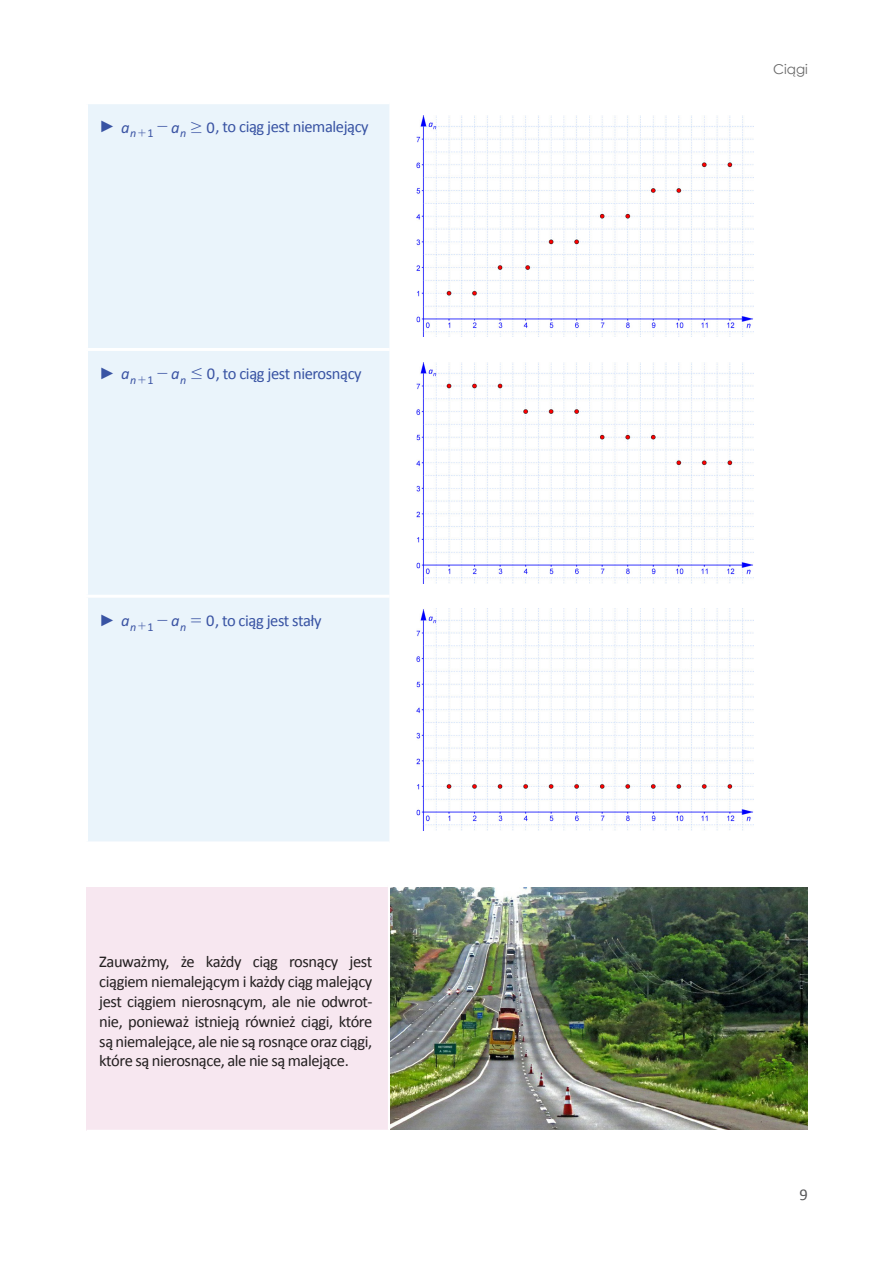
<style>
.page{position:relative;width:893px;height:1263px;background:#fff}
.page>*{position:absolute;margin:0;border:0;box-sizing:border-box;transform-origin:0 0}
.t1{font:16.5px/19.8px "Calibri";letter-spacing:-.025em;color:#231f20;text-align:justify}
.t2{font:16.5px "Calibri";letter-spacing:-.025em;color:#3853a3}
.t3{font:16.5px "Century Gothic";color:#3853a3}
.t4{font:italic 16.5px "Calibri";color:#3a53a3}
.t5{font:16.5px "Calibri";color:#3a53a3}
.t6{font:16.5px "Calibri";color:#57585a}
.t7{font:13.5px "Century Gothic";color:#666}
.t8{font:italic 12px "Calibri";color:#3a53a3}
.s1{font-family:"Calibri";font-style:italic;color:#3a53a3}
.s2{font-family:"MM Century New";font-style:normal}
.s3{font-style:normal}
.s4{font-family:"MM Relation";color:#3a53a3}
.s5{font-family:"MM Century New";color:#3a53a3}
</style>
<div class="page">
<div style="left:88px;top:104px;width:301px;height:737px;background:#eaf4fb"></div>
<div style="left:87px;top:885px;width:302px;height:246px;background:#f7e7f0"></div>
<hr style="left:85px;top:348px;width:304px;height:3px;background:#fff">
<hr style="left:85px;top:595px;width:304px;height:3px;background:#fff">
<hr style="left:388px;top:884px;width:59px;height:3px;background:#fff">
<hr style="left:85px;top:884px;width:303px;height:3px;background:#fff">
<hr style="left:388px;top:887px;width:3px;height:243px;background:#fff">
<hr style="left:87px;top:1130px;width:302px;height:3px;background:#fff">
<img style="left:416px;top:115px;width:338px;height:222px">
<img style="left:416px;top:362px;width:338px;height:221px">
<img style="left:416px;top:609px;width:338px;height:221px">
<img style="left:391px;top:887px;width:417px;height:243px">
<p class="t3" style="left:99px;top:115px;width:32px">► <span class="s1">a</span></p>
<p class="t4" style="left:171px;top:116px;width:10px">a</p>
<p class="t5" style="left:207px;top:116px;width:10px">0</p>
<p class="t8" style="left:130px;top:125px;width:39px">n<span class="s2">+</span><span class="s3">1</span> <sup>-</sup></p>
<p class="t8" style="left:180px;top:125px;width:8px">n</p>
<p class="t2" style="left:191px;top:116px;width:179px"><span class="s4">$</span> , to ciąg jest niemalejący</p>
<p class="t3" style="left:99px;top:362px;width:32px">► <span class="s1">a</span></p>
<p class="t4" style="left:171px;top:362px;width:10px">a</p>
<p class="t5" style="left:207px;top:362px;width:10px">0</p>
<p class="t8" style="left:130px;top:371px;width:39px">n<span class="s2">+</span><span class="s3">1</span> <sup>-</sup></p>
<p class="t8" style="left:180px;top:371px;width:8px">n</p>
<p class="t2" style="left:191px;top:362px;width:172px"><span class="s4">#</span> , to ciąg jest nierosnący</p>
<p class="t3" style="left:99px;top:608px;width:32px">► <span class="s1">a</span></p>
<p class="t4" style="left:171px;top:609px;width:10px">a</p>
<p class="t5" style="left:206px;top:609px;width:10px">0</p>
<p class="t8" style="left:130px;top:618px;width:39px">n<span class="s2">+</span><span class="s3">1</span> <sup>-</sup></p>
<p class="t8" style="left:180px;top:618px;width:8px">n</p>
<p class="t2" style="left:191px;top:609px;width:132px"><span class="s5">=</span> , to ciąg jest stały</p>
<p class="t1" style="left:99px;top:951px;width:275px">Zauważmy, że każdy ciąg rosnący jest ciągiem niemalejącym i każdy ciąg malejący jest ciągiem nierosnącym, ale nie odwrot&shy;nie, ponieważ istnieją również ciągi, które są niemalejące, ale nie są rosnące oraz ciągi, które są nierosnące, ale nie są malejące.</p>
<p class="t7" style="left:773px;top:60px;width:36px">Ciągi</p>
<p class="t6" style="left:800px;top:1183px;width:10px">9</p>
</div>
